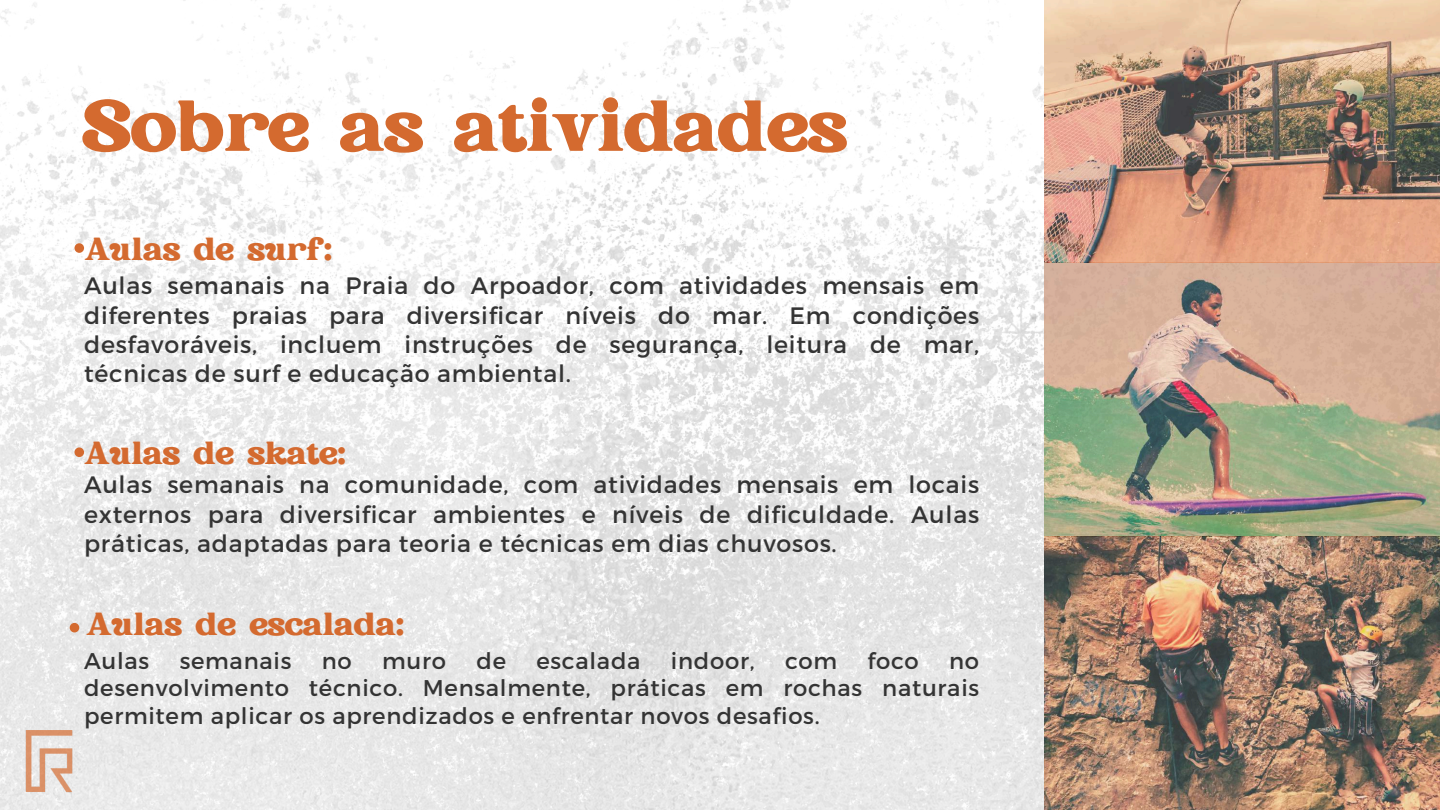
<style>
.page{position:relative;width:1440px;height:810px;background:#fff}
.page>*{position:absolute;margin:0;border:0;box-sizing:border-box;transform-origin:0 0}
.t1{font:72px "Rundeck Smooth";letter-spacing:-.055em;color:#d46a2f}
.t2{font:32px "Rundeck Smooth";letter-spacing:-.055em;color:#d46a2f}
.t3{font:23.7px/29.2px "Montserrat";letter-spacing:.03em;color:#343434;text-align:justify}
.t4{font:22.7px/27.8px "Montserrat";letter-spacing:.03em;color:#343434;text-align:justify}
</style>
<div class="page">
<img style="left:0;top:0;width:1044px;height:810px">
<img style="left:1044px;top:0;width:396px;height:810px">
<div style="left:75px;top:243px;width:9px;height:10px;background:#d46a2f;border-radius:50%"></div>
<div style="left:75px;top:447px;width:9px;height:10px;background:#d46a2f;border-radius:50%"></div>
<div style="left:70px;top:623px;width:9px;height:9px;background:#d46a2f;border-radius:50%"></div>
<img style="left:0;top:701px;width:109px;height:109px">
<h1 class="t1" style="left:80px;top:76px;width:771px">Sobre as atividades</h1>
<h2 class="t2" style="left:84px;top:227px;width:251px">Aulas de surf:</h2>
<p class="t3" style="left:84px;top:270px;width:897px">Aulas semanais na Praia do Arpoador, com atividades mensais em diferentes praias para diversificar níveis do mar. Em condições desfavoráveis, incluem instruções de segurança, leitura de mar, técnicas de surf e educação ambiental.</p>
<h2 class="t2" style="left:84px;top:431px;width:265px">Aulas de skate:</h2>
<p class="t3" style="left:84px;top:469px;width:897px">Aulas semanais na comunidade, com atividades mensais em locais externos para diversificar ambientes e níveis de dificuldade. Aulas práticas, adaptadas para teoria e técnicas em dias chuvosos.</p>
<h2 class="t2" style="left:86px;top:602px;width:321px">Aulas de escalada:</h2>
<p class="t4" style="left:84px;top:646px;width:67px">Aulas</p>
<p class="t4" style="left:180px;top:646px;width:113px">semanais</p>
<p class="t4" style="left:322px;top:646px;width:32px">no</p>
<p class="t4" style="left:382px;top:646px;width:65px">muro</p>
<p class="t4" style="left:476px;top:646px;width:31px">de</p>
<p class="t4" style="left:536px;top:646px;width:106px">escalada</p>
<p class="t4" style="left:671px;top:646px;width:85px">indoor,</p>
<p class="t4" style="left:785px;top:646px;width:54px">com</p>
<p class="t4" style="left:868px;top:646px;width:53px">foco</p>
<p class="t4" style="left:84px;top:646px;width:897px;text-indent:865px">no desenvolvimento técnico. Mensalmente, práticas em rochas naturais permitem aplicar os aprendizados e enfrentar novos desafios.</p>
</div>
